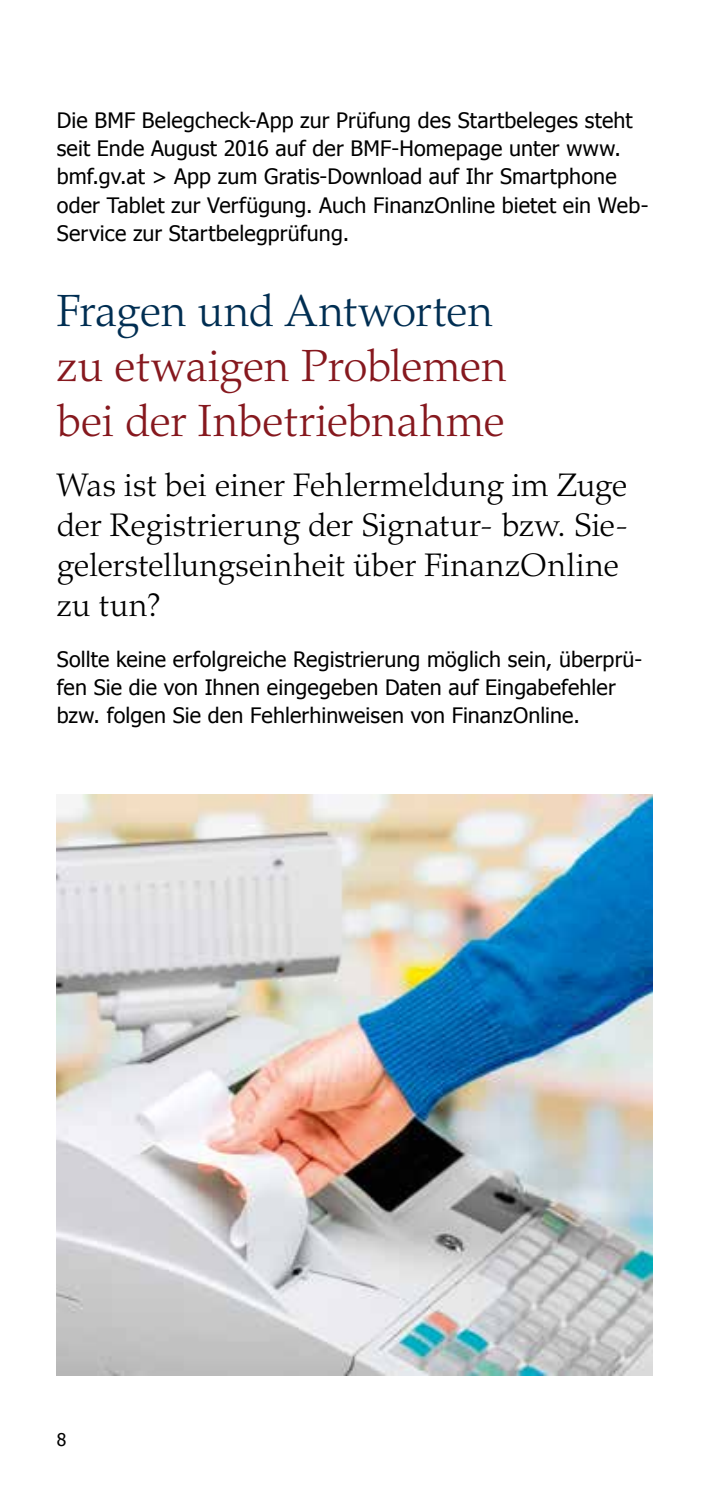
<style>
.page{position:relative;width:709px;height:1489px;background:#fff}
.page>*{position:absolute;margin:0;border:0;box-sizing:border-box;transform-origin:0 0}
.t1{font:300 45px/55px "Palatino LT Pro";letter-spacing:-.005em;color:#86181e}
.t2{font:300 45px "Palatino LT Pro";letter-spacing:-.01em;color:#002e52}
.t3{font:300 32.5px/40px "Palatino LT Pro";letter-spacing:-.005em;color:#000}
.t4{font:21.25px/28.2px "Tahoma";letter-spacing:.005em;color:#000}
.t5{font:17.5px "Tahoma";color:#000}
</style>
<div class="page">
<img style="left:57px;top:794px;width:595px;height:581px">
<p class="t4" style="left:57px;top:105px;width:593px">Die BMF Belegcheck-App zur Prüfung des Startbeleges steht seit Ende August 2016 auf der BMF-Homepage unter www. bmf.gv.at &gt; App zum Gratis-Download auf Ihr Smartphone oder Tablet zur Verfügung. Auch FinanzOnline bietet ein Web-Service zur Startbelegprüfung.</p>
<h1 class="t2" style="left:57px;top:284px;width:438px">Fragen und Antworten</h1>
<h1 class="t1" style="left:57px;top:338px;width:451px">zu etwaigen Problemen bei der Inbetriebnahme</h1>
<h2 class="t3" style="left:57px;top:465px;width:573px">Was ist bei einer Fehlermeldung im Zuge der Registrierung der Signatur- bzw. Sie&shy;gelerstellungseinheit über FinanzOnline zu tun?</h2>
<p class="t4" style="left:57px;top:644px;width:587px">Sollte keine erfolgreiche Registrierung möglich sein, überprü&shy;fen Sie die von Ihnen eingegeben Daten auf Eingabefehler bzw. folgen Sie den Fehlerhinweisen von FinanzOnline.</p>
<p class="t5" style="left:57px;top:1427px;width:11px">8</p>
</div>
